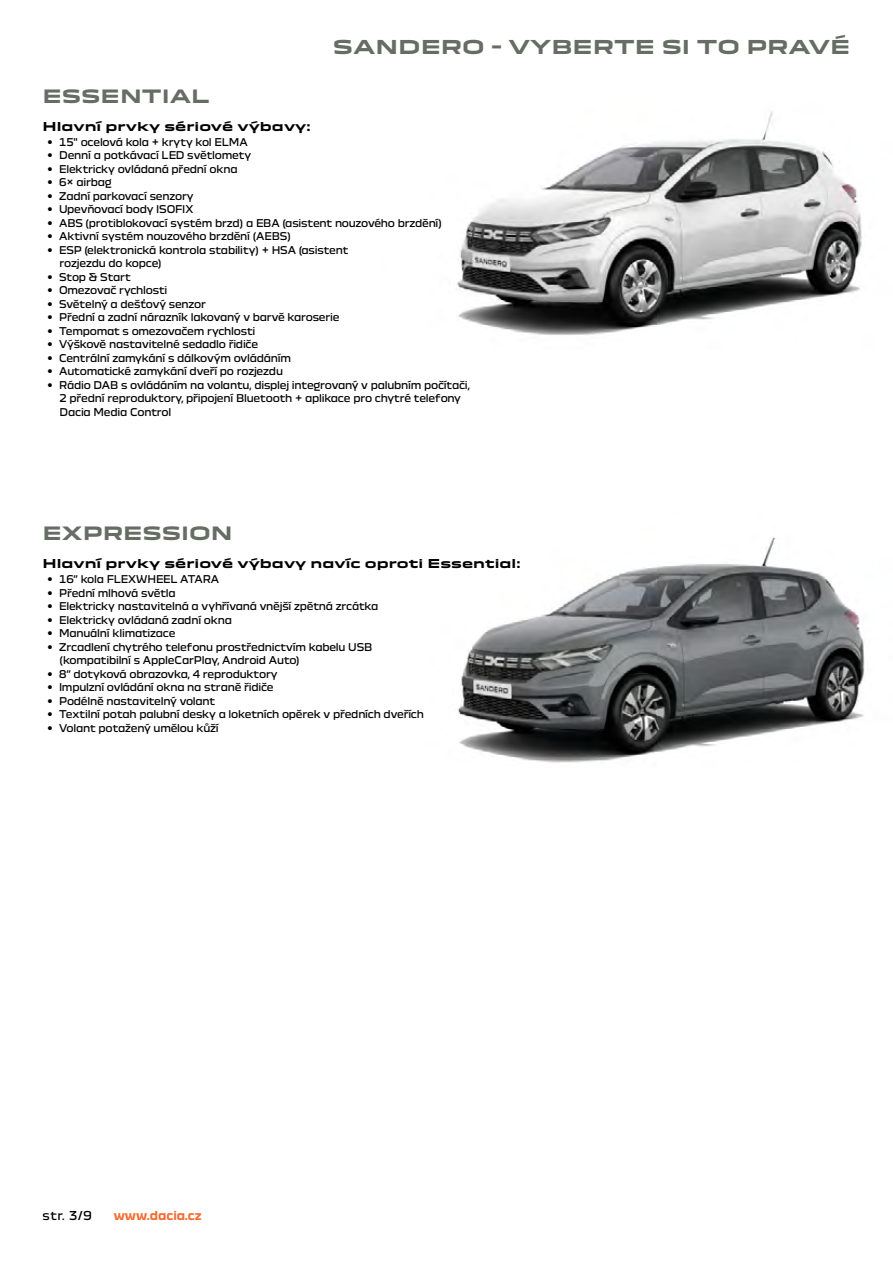
<style>
.page{position:relative;width:893px;height:1263px;background:#fff}
.page>*{position:absolute;margin:0;border:0;box-sizing:border-box;transform-origin:0 0}
.t1{font:700 18.75px "Dacia Block Extended";color:#666d64}
.t2{font:700 18px "Dacia Block Extended";color:#666d64}
.t3{font:700 12px "Dacia Block Extended";color:#000}
.t4{font:700 12px "Dacia Block";color:#f36e35}
.t5{font:12px "Dacia Block";color:#000}
.t6{font:10.5px/13.5px "Dacia Block";letter-spacing:-.02em;color:#000}
.s1{font-family:"Renault Life";font-size:13.5px}
</style>
<div class="page">
<img style="left:457px;top:111px;width:405px;height:224px">
<img style="left:458px;top:537px;width:407px;height:226px">
<h1 class="t1" style="left:333px;top:37px;width:65px">Sandero</h1>
<h1 class="t1" style="left:491px;top:37px;width:81px">- vyber</h1>
<h1 class="t1" style="left:614px;top:37px;width:238px">te si to pravé</h1>
<h2 class="t2" style="left:43px;top:86px;width:117px">ESSENTIA</h2>
<h2 class="t2" style="left:191px;top:86px;width:20px">L</h2>
<p class="t3" style="left:43px;top:120px;width:270px">Hlavní prvky sériové výbavy:</p>
<p class="t6" style="left:47px;top:135px;width:203px"><span class="s1">•</span> 15" ocelová kola + kryty kol ELMA</p>
<p class="t6" style="left:47px;top:149px;width:206px"><span class="s1">•</span> Denní a potkávací LED světlomety</p>
<p class="t6" style="left:47px;top:162px;width:192px"><span class="s1">•</span> Elektricky ovládaná přední okna</p>
<p class="t6" style="left:47px;top:176px;width:66px"><span class="s1">•</span> 6× airbag</p>
<p class="t6" style="left:47px;top:189px;width:148px"><span class="s1">•</span> Zadní parkovací senzory</p>
<p class="t6" style="left:47px;top:203px;width:148px"><span class="s1">•</span> Upevňovací body ISOFIX</p>
<p class="t6" style="left:47px;top:216px;width:397px"><span class="s1">•</span> ABS (protiblokovací systém brzd) a EBA (asistent nouzového brzdění)</p>
<p class="t6" style="left:47px;top:230px;width:246px"><span class="s1">•</span> Aktivní systém nouzového brzdění (AEBS)</p>
<p class="t6" style="left:60px;top:243px;width:290px;text-indent:-13px"><span class="s1">•</span> ESP (elektronická kontrola stability) + HSA (asistent rozjezdu do kopce)</p>
<p class="t6" style="left:47px;top:270px;width:86px"><span class="s1">•</span> Stop &amp; Start</p>
<p class="t6" style="left:47px;top:284px;width:122px"><span class="s1">•</span> Omezovač rychlosti</p>
<p class="t6" style="left:47px;top:297px;width:161px"><span class="s1">•</span> Světelný a dešťový senzor</p>
<p class="t6" style="left:47px;top:311px;width:294px"><span class="s1">•</span> Přední a zadní nárazník lakovaný v barvě karoserie</p>
<p class="t6" style="left:47px;top:324px;width:210px"><span class="s1">•</span> Tempomat s omezovačem rychlosti</p>
<p class="t6" style="left:47px;top:338px;width:213px"><span class="s1">•</span> Výškově nastavitelné sedadlo řidiče</p>
<p class="t6" style="left:47px;top:351px;width:246px"><span class="s1">•</span> Centrální zamykání s dálkovým ovládáním</p>
<p class="t6" style="left:47px;top:365px;width:238px"><span class="s1">•</span> Automatické zamykání dveří po rozjezdu</p>
<p class="t6" style="left:60px;top:378px;width:412px;text-indent:-13px"><span class="s1">•</span> Rádio DAB s ovládáním na volantu, displej integrovaný v palubním počítači,<br>2 přední reproduktory, připojení Bluetooth + aplikace pro chytré telefony<br>Dacia Media Control</p>
<h2 class="t2" style="left:43px;top:523px;width:80px">Express</h2>
<h2 class="t2" style="left:181px;top:523px;width:29px">ion</h2>
<p class="t3" style="left:43px;top:557px;width:480px">Hlavní prvky sériové výbavy navíc oproti Essential:</p>
<p class="t6" style="left:47px;top:573px;width:174px"><span class="s1">•</span> 16“ kola FLEXWHEEL ATARA</p>
<p class="t6" style="left:47px;top:586px;width:130px"><span class="s1">•</span> Přední mlhová světla</p>
<p class="t6" style="left:47px;top:600px;width:333px"><span class="s1">•</span> Elektricky nastavitelná a vyhřívaná vnější zpětná zrcátka</p>
<p class="t6" style="left:47px;top:613px;width:187px"><span class="s1">•</span> Elektricky ovládaná zadní okna</p>
<p class="t6" style="left:47px;top:627px;width:130px"><span class="s1">•</span> Manuální klimatizace</p>
<p class="t6" style="left:60px;top:640px;width:314px;text-indent:-13px"><span class="s1">•</span> Zrcadlení chytrého telefonu prostřednictvím kabelu USB (kompatibilní s AppleCarPlay, Android Auto)</p>
<p class="t6" style="left:47px;top:667px;width:232px"><span class="s1">•</span> 8“ dotyková obrazovka, 4 reproduktory</p>
<p class="t6" style="left:47px;top:681px;width:228px"><span class="s1">•</span> Impulzní ovládání okna na straně řidiče</p>
<p class="t6" style="left:47px;top:694px;width:170px"><span class="s1">•</span> Podélně nastavitelný volant</p>
<p class="t6" style="left:47px;top:708px;width:379px"><span class="s1">•</span> Textilní potah palubní desky a loketních opěrek v předních dveřích</p>
<p class="t6" style="left:47px;top:721px;width:173px"><span class="s1">•</span> Volant potažený umělou kůží</p>
<p class="t5" style="left:43px;top:1206px;width:51px">str. 3/9</p>
<p class="t4" style="left:114px;top:1209px;width:89px">www.dacia.cz</p>
</div>
